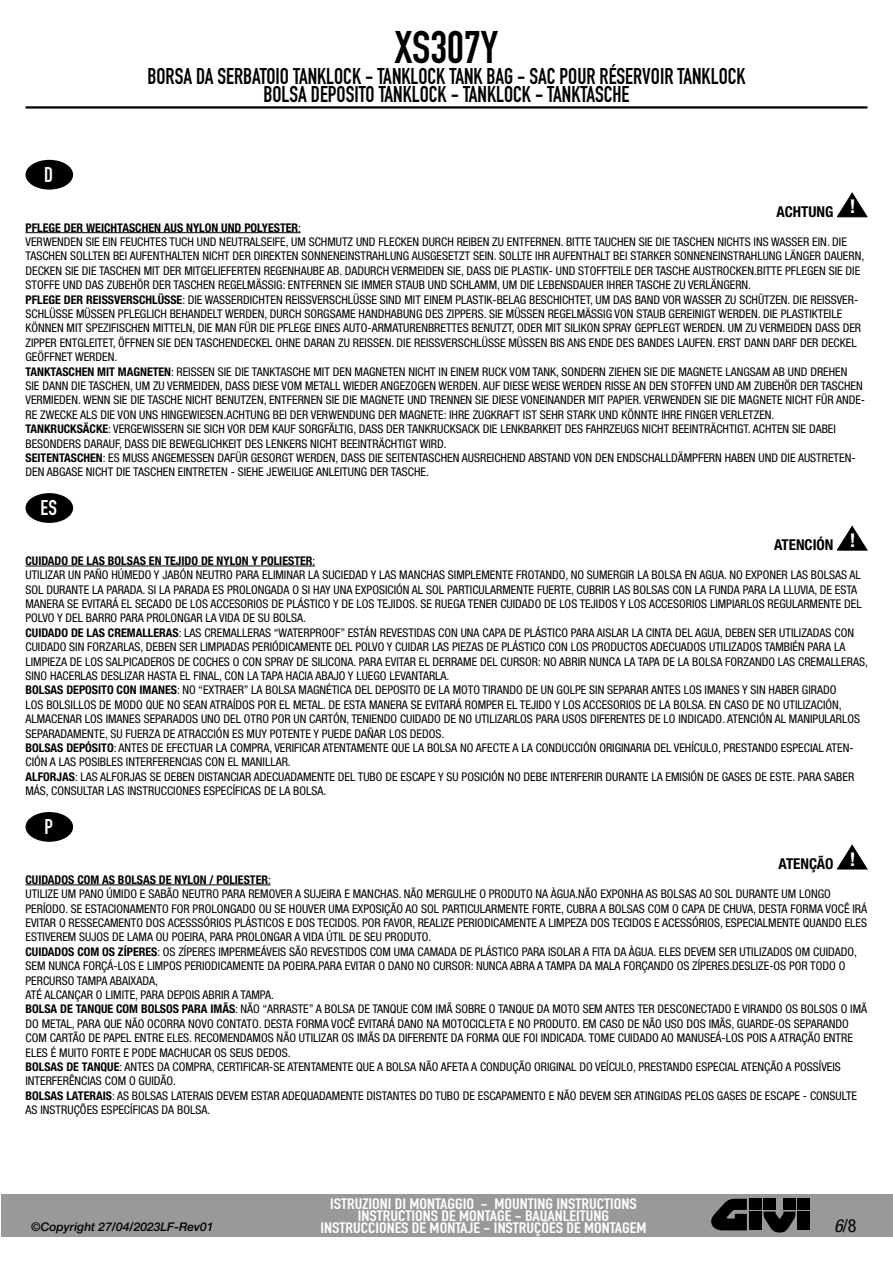
<style>
.page{position:relative;width:893px;height:1263px;background:#fff}
.page>*{position:absolute;margin:0;border:0;box-sizing:border-box;transform-origin:0 0}
.t1{font:45px "DIN Engschrift Std";color:#000}
.t2{font:22.5px/18px "DIN Engschrift Std";color:#000;text-align:center;scale:.95 1}
.t3{font:21px "DIN Engschrift Std";color:#fff}
.t4{font:condensed 18px "Helvetica Neue LT Std";color:#000}
.t5{font:15px/12px "DIN Engschrift Std";color:#fff;text-align:center;scale:1.2 1}
.t6{font:700 condensed 15px "Helvetica Neue LT Std";color:#000}
.t7{font:condensed 12px/14.4px "Helvetica Neue LT Std";color:#000}
.t8{font:italic 500 12px "Helvetica Neue LT Std";color:#000}
.s1{font-weight:700}
.s2{font-style:italic}
</style>
<div class="page">
<hr style="left:26px;top:232px;width:275px;height:1px;background:#000">
<hr style="left:26px;top:566px;width:289px;height:1px;background:#000">
<hr style="left:26px;top:884px;width:245px;height:1px;background:#000">
<div style="left:26px;top:160px;width:47px;height:30px;background:#000;border-radius:50%"></div>
<svg style="left:837px;top:192px;width:31px;height:26px"></svg>
<div style="left:26px;top:493px;width:47px;height:30px;background:#000;border-radius:50%"></div>
<svg style="left:837px;top:525px;width:31px;height:26px"></svg>
<div style="left:26px;top:812px;width:47px;height:30px;background:#000;border-radius:50%"></div>
<svg style="left:837px;top:844px;width:31px;height:26px"></svg>
<div style="left:1px;top:1194px;width:891px;height:43px;background:#999"></div>
<hr style="left:26px;top:106px;width:841px;height:3px;background:#000">
<svg style="left:711px;top:1199px;width:36px;height:31px"></svg>
<div style="left:749px;top:1199px;width:12px;height:11px;background:#000"></div>
<div style="left:749px;top:1211px;width:12px;height:19px;background:#000"></div>
<div style="left:798px;top:1199px;width:12px;height:11px;background:#000"></div>
<div style="left:798px;top:1211px;width:12px;height:19px;background:#000"></div>
<div style="left:763px;top:1199px;width:13px;height:11px;background:#000"></div>
<div style="left:783px;top:1199px;width:12px;height:11px;background:#000"></div>
<svg style="left:763px;top:1211px;width:32px;height:21px"></svg>
<h3 class="t3" style="left:44px;top:162px;width:10px">D</h3>
<h1 class="t1" style="left:395px;top:21px;width:105px">XS307Y</h1>
<h2 class="t2" style="left:147px;top:67px;width:631px">BORSA DA SERBATOIO TANKLOCK - TANKLOCK TANK BAG - SAC POUR RÉSERVOIR TANKLOCK<br>BOLSA DEPOSITO TANKLOCK - TANKLOCK - TANKTASCHE</h2>
<p class="t6" style="left:776px;top:203px;width:80px">ACHTUNG <sup>!</sup></p>
<p class="t7" style="left:26px;top:220px;width:841px"><span class="s1">PFLEGE DER WEICHTASCHEN AUS NYLON UND POLYESTER</span>:<br>VERWENDEN SIE EIN FEUCHTES TUCH UND NEUTRALSEIFE, UM SCHMUTZ UND FLECKEN DURCH REIBEN ZU ENTFERNEN. BITTE TAUCHEN SIE DIE TASCHEN NICHTS INS WASSER EIN. DIE TASCHEN SOLLTEN BEI AUFENTHALTEN NICHT DER DIREKTEN SONNENEINSTRAHLUNG AUSGESETZT SEIN. SOLLTE IHR AUFENTHALT BEI STARKER SONNENEINSTRAHLUNG LÄNGER DAUERN, DECKEN SIE DIE TASCHEN MIT DER MITGELIEFERTEN REGENHAUBE AB. DADURCH VERMEIDEN SIE, DASS DIE PLASTIK- UND STOFFTEILE DER TASCHE AUSTROCKEN.BITTE PFLEGEN SIE DIE STOFFE UND DAS ZUBEHÖR DER TASCHEN REGELMÄSSIG: ENTFERNEN SIE IMMER STAUB UND SCHLAMM, UM DIE LEBENSDAUER IHRER TASCHE ZU VERLÄNGERN.<br><span class="s1">PFLEGE DER REISSVERSCHLÜSSE</span>: DIE WASSERDICHTEN REISSVERSCHLÜSSE SIND MIT EINEM PLASTIK-BELAG BESCHICHTET, UM DAS BAND VOR WASSER ZU SCHÜTZEN. DIE REISSVER-SCHLÜSSE MÜSSEN PFLEGLICH BEHANDELT WERDEN, DURCH SORGSAME HANDHABUNG DES ZIPPERS. SIE MÜSSEN REGELMÄSSIG VON STAUB GEREINIGT WERDEN. DIE PLASTIKTEILE KÖNNEN MIT SPEZIFISCHEN MITTELN, DIE MAN FÜR DIE PFLEGE EINES AUTO-ARMATURENBRETTES BENUTZT, ODER MIT SILIKON SPRAY GEPFLEGT WERDEN. UM ZU VERMEIDEN DASS DER ZIPPER ENTGLEITET, ÖFFNEN SIE DEN TASCHENDECKEL OHNE DARAN ZU REISSEN. DIE REISSVERSCHLÜSSE MÜSSEN BIS ANS ENDE DES BANDES LAUFEN. ERST DANN DARF DER DECKEL GEÖFFNET WERDEN.<br><span class="s1">TANKTASCHEN MIT MAGNETEN</span>: REISSEN SIE DIE TANKTASCHE MIT DEN MAGNETEN NICHT IN EINEM RUCK VOM TANK, SONDERN ZIEHEN SIE DIE MAGNETE LANGSAM AB UND DREHEN<br>SIE DANN DIE TASCHEN, UM ZU VERMEIDEN, DASS DIESE VOM METALL WIEDER ANGEZOGEN WERDEN. AUF DIESE WEISE WERDEN RISSE AN DEN STOFFEN UND AM ZUBEHÖR DER TASCHEN VERMIEDEN. WENN SIE DIE TASCHE NICHT BENUTZEN, ENTFERNEN SIE DIE MAGNETE UND TRENNEN SIE DIESE VONEINANDER MIT PAPIER. VERWENDEN SIE DIE MAGNETE NICHT FÜR ANDE-RE ZWECKE ALS DIE VON UNS HINGEWIESEN.ACHTUNG BEI DER VERWENDUNG DER MAGNETE: IHRE ZUGKRAFT IST SEHR STARK UND KÖNNTE IHRE FINGER VERLETZEN.<br><span class="s1">TANKRUCKSÄCKE</span>: VERGEWISSERN SIE SICH VOR DEM KAUF SORGFÄLTIG, DASS DER TANKRUCKSACK DIE LENKBARKEIT DES FAHRZEUGS NICHT BEEINTRÄCHTIGT. ACHTEN SIE DABEI BESONDERS DARAUF, DASS DIE BEWEGLICHKEIT DES LENKERS NICHT BEEINTRÄCHTIGT WIRD.<br><span class="s1">SEITENTASCHEN</span>: ES MUSS ANGEMESSEN DAFÜR GESORGT WERDEN, DASS DIE SEITENTASCHEN AUSREICHEND ABSTAND VON DEN ENDSCHALLDÄMPFERN HABEN UND DIE AUSTRETEN-DEN ABGASE NICHT DIE TASCHEN EINTRETEN - SIEHE JEWEILIGE ANLEITUNG DER TASCHE.</p>
<h3 class="t3" style="left:41px;top:496px;width:18px">ES</h3>
<p class="t6" style="left:774px;top:536px;width:83px">ATENCIÓN <sup>!</sup></p>
<p class="t7" style="left:26px;top:553px;width:844px"><span class="s1">CUIDADO DE LAS BOLSAS EN TEJIDO DE NYLON Y POLIESTER</span>:<br>UTILIZAR UN PAÑO HÚMEDO Y JABÓN NEUTRO PARA ELIMINAR LA SUCIEDAD Y LAS MANCHAS SIMPLEMENTE FROTANDO, NO SUMERGIR LA BOLSA EN AGUA. NO EXPONER LAS BOLSAS AL SOL DURANTE LA PARADA. SI LA PARADA ES PROLONGADA O SI HAY UNA EXPOSICIÓN AL SOL PARTICULARMENTE FUERTE, CUBRIR LAS BOLSAS CON LA FUNDA PARA LA LLUVIA, DE ESTA MANERA SE EVITARÁ EL SECADO DE LOS ACCESORIOS DE PLÁSTICO Y DE LOS TEJIDOS. SE RUEGA TENER CUIDADO DE LOS TEJIDOS Y LOS ACCESORIOS LIMPIARLOS REGULARMENTE DEL POLVO Y DEL BARRO PARA PROLONGAR LA VIDA DE SU BOLSA.<br><span class="s1">CUIDADO DE LAS CREMALLERAS</span>: LAS CREMALLERAS “WATERPROOF” ESTÁN REVESTIDAS CON UNA CAPA DE PLÁSTICO PARA AISLAR LA CINTA DEL AGUA, DEBEN SER UTILIZADAS CON CUIDADO SIN FORZARLAS, DEBEN SER LIMPIADAS PERIÓDICAMENTE DEL POLVO Y CUIDAR LAS PIEZAS DE PLÁSTICO CON LOS PRODUCTOS ADECUADOS UTILIZADOS TAMBIÉN PARA LA LIMPIEZA DE LOS SALPICADEROS DE COCHES O CON SPRAY DE SILICONA. PARA EVITAR EL DERRAME DEL CURSOR: NO ABRIR NUNCA LA TAPA DE LA BOLSA FORZANDO LAS CREMALLERAS, SINO HACERLAS DESLIZAR HASTA EL FINAL, CON LA TAPA HACIA ABAJO Y LUEGO LEVANTARLA.<br><span class="s1">BOLSAS DEPOSITO CON IMANES</span>: NO “EXTRAER” LA BOLSA MAGNÉTICA DEL DEPOSITO DE LA MOTO TIRANDO DE UN GOLPE SIN SEPARAR ANTES LOS IMANES Y SIN HABER GIRADO<br>LOS BOLSILLOS DE MODO QUE NO SEAN ATRAÍDOS POR EL METAL. DE ESTA MANERA SE EVITARÁ ROMPER EL TEJIDO Y LOS ACCESORIOS DE LA BOLSA. EN CASO DE NO UTILIZACIÓN, ALMACENAR LOS IMANES SEPARADOS UNO DEL OTRO POR UN CARTÓN, TENIENDO CUIDADO DE NO UTILIZARLOS PARA USOS DIFERENTES DE LO INDICADO. ATENCIÓN AL MANIPULARLOS SEPARADAMENTE, SU FUERZA DE ATRACCIÓN ES MUY POTENTE Y PUEDE DAÑAR LOS DEDOS.<br><span class="s1">BOLSAS DEPÓSITO</span>: ANTES DE EFECTUAR LA COMPRA, VERIFICAR ATENTAMENTE QUE LA BOLSA NO AFECTE A LA CONDUCCIÓN ORIGINARIA DEL VEHÍCULO, PRESTANDO ESPECIAL ATEN-CIÓN A LAS POSIBLES INTERFERENCIAS CON EL MANILLAR.<br><span class="s1">ALFORJAS</span>: LAS ALFORJAS SE DEBEN DISTANCIAR ADECUADAMENTE DEL TUBO DE ESCAPE Y SU POSICIÓN NO DEBE INTERFERIR DURANTE LA EMISIÓN DE GASES DE ESTE. PARA SABER MÁS, CONSULTAR LAS INSTRUCCIONES ESPECÍFICAS DE LA BOLSA.</p>
<h3 class="t3" style="left:44px;top:815px;width:10px">P</h3>
<p class="t6" style="left:778px;top:855px;width:78px">ATENÇÃO <sup>!</sup></p>
<p class="t7" style="left:26px;top:872px;width:843px"><span class="s1">CUIDADOS COM AS BOLSAS DE NYLON / POLIESTER</span>:<br>UTILIZE UM PANO ÚMIDO E SABÃO NEUTRO PARA REMOVER A SUJEIRA E MANCHAS. NÃO MERGULHE O PRODUTO NA ÀGUA.NÃO EXPONHA AS BOLSAS AO SOL DURANTE UM LONGO PERÍODO. SE ESTACIONAMENTO FOR PROLONGADO OU SE HOUVER UMA EXPOSIÇÃO AO SOL PARTICULARMENTE FORTE, CUBRA A BOLSAS COM O CAPA DE CHUVA, DESTA FORMA VOCÊ IRÁ EVITAR O RESSECAMENTO DOS ACESSSÓRIOS PLÁSTICOS E DOS TECIDOS. POR FAVOR, REALIZE PERIODICAMENTE A LIMPEZA DOS TECIDOS E ACESSÓRIOS, ESPECIALMENTE QUANDO ELES ESTIVEREM SUJOS DE LAMA OU POEIRA, PARA PROLONGAR A VIDA ÚTIL DE SEU PRODUTO.<br><span class="s1">CUIDADOS COM OS ZÍPERES</span>: OS ZÍPERES IMPERMEÁVEIS SÃO REVESTIDOS COM UMA CAMADA DE PLÁSTICO PARA ISOLAR A FITA DA ÀGUA. ELES DEVEM SER UTILIZADOS OM CUIDADO, SEM NUNCA FORÇÁ-LOS E LIMPOS PERIODICAMENTE DA POEIRA.PARA EVITAR O DANO NO CURSOR: NUNCA ABRA A TAMPA DA MALA FORÇANDO OS ZÍPERES.DESLIZE-OS POR TODO O PERCURSO TAMPA ABAIXADA,<br>ATÉ ALCANÇAR O LIMITE, PARA DEPOIS ABRIR A TAMPA.<br><span class="s1">BOLSA DE TANQUE COM BOLSOS PARA IMÃS</span>: NÃO “ARRASTE” A BOLSA DE TANQUE COM IMÃ SOBRE O TANQUE DA MOTO SEM ANTES TER DESCONECTADO E VIRANDO OS BOLSOS O IMÃ DO METAL, PARA QUE NÃO OCORRA NOVO CONTATO. DESTA FORMA VOCÊ EVITARÁ DANO NA MOTOCICLETA E NO PRODUTO. EM CASO DE NÃO USO DOS IMÃS, GUARDE-OS SEPARANDO COM CARTÃO DE PAPEL ENTRE ELES. RECOMENDAMOS NÃO UTILIZAR OS IMÃS DA DIFERENTE DA FORMA QUE FOI INDICADA. TOME CUIDADO AO MANUSEÁ-LOS POIS A ATRAÇÃO ENTRE ELES É MUITO FORTE E PODE MACHUCAR OS SEUS DEDOS.<br><span class="s1">BOLSAS DE TANQUE</span>: ANTES DA COMPRA, CERTIFICAR-SE ATENTAMENTE QUE A BOLSA NÃO AFETA A CONDUÇÃO ORIGINAL DO VEÍCULO, PRESTANDO ESPECIAL ATENÇÃO A POSSÍVEIS INTERFERÊNCIAS COM O GUIDÃO.<br><span class="s1">BOLSAS LATERAIS</span>: AS BOLSAS LATERAIS DEVEM ESTAR ADEQUADAMENTE DISTANTES DO TUBO DE ESCAPAMENTO E NÃO DEVEM SER ATINGIDAS PELOS GASES DE ESCAPE - CONSULTE AS INSTRUÇÕES ESPECÍFICAS DA BOLSA.</p>
<p class="t8" style="left:31px;top:1220px;width:184px">©Copyright 27/04/2023LF-Rev01</p>
<p class="t5" style="left:320px;top:1197px;width:273px">ISTRUZIONI DI MONTAGGIO - MOUNTING INSTRUCTIONS<br>INSTRUCTIONS DE MONTAGE - BAUANLEITUNG<br>INSTRUCCIONES DE MONTAJE - INSTRUÇÕES DE MONTAGEM</p>
<h3 class="t4" style="left:834px;top:1215px;width:24px"><span class="s2">6</span>/8</h3>
</div>
